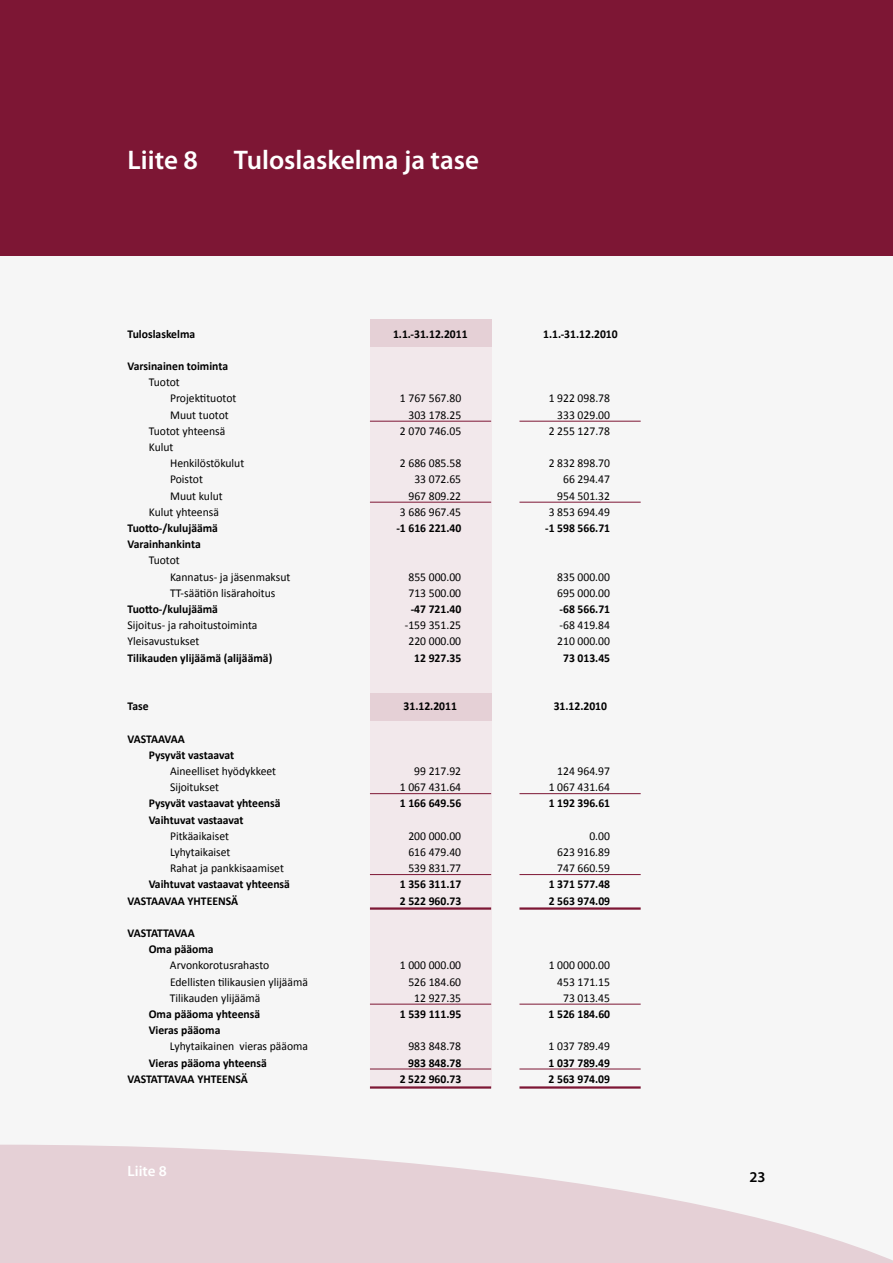
<style>
.page{position:relative;width:893px;height:1263px;background:#fff}
.page>*{position:absolute;margin:0;border:0;box-sizing:border-box;transform-origin:0 0}
.t1{font:600 27px "Myriad Pro";color:#fff}
.t2{font:600 15px "Myriad Pro";color:#fff}
.t3{font:600 15px "Myriad Pro";color:#000}
.t4{font:12px/16.2px "Calibri";color:#000}
.t5{font:700 12px/16.2px "Calibri";color:#000}
</style>
<div class="page">
<div style="left:0;top:243px;width:893px;height:1020px;background:#f6f6f6"></div>
<div style="left:0;top:0;width:893px;height:255px;background:#7d1634"></div>
<svg style="left:0;top:1145px;width:893px;height:118px;fill:#e5d0d6"></svg>
<div style="left:370px;top:319px;width:121px;height:768px;background:#f2e8eb"></div>
<div style="left:370px;top:319px;width:121px;height:27px;background:#e5d0d6"></div>
<div style="left:370px;top:693px;width:121px;height:27px;background:#e5d0d6"></div>
<hr style="left:370px;top:421px;width:121px;height:1px;background:#7d1634">
<hr style="left:370px;top:907px;width:121px;height:3px;background:#7d1634">
<hr style="left:370px;top:502px;width:121px;height:1px;background:#7d1634">
<hr style="left:370px;top:793px;width:121px;height:1px;background:#7d1634">
<hr style="left:370px;top:874px;width:121px;height:1px;background:#7d1634">
<hr style="left:370px;top:1004px;width:121px;height:1px;background:#7d1634">
<hr style="left:370px;top:1069px;width:121px;height:1px;background:#7d1634">
<hr style="left:370px;top:1086px;width:121px;height:3px;background:#7d1634">
<hr style="left:519px;top:421px;width:122px;height:1px;background:#7d1634">
<hr style="left:519px;top:907px;width:122px;height:3px;background:#7d1634">
<hr style="left:519px;top:502px;width:122px;height:1px;background:#7d1634">
<hr style="left:519px;top:793px;width:122px;height:1px;background:#7d1634">
<hr style="left:519px;top:874px;width:122px;height:1px;background:#7d1634">
<hr style="left:519px;top:1004px;width:122px;height:1px;background:#7d1634">
<hr style="left:519px;top:1069px;width:122px;height:1px;background:#7d1634">
<hr style="left:519px;top:1086px;width:122px;height:3px;background:#7d1634">
<h1 class="t1" style="left:128px;top:143px;width:72px">Liite 8</h1>
<h1 class="t1" style="left:234px;top:143px;width:247px">Tuloslaskelma ja tase</h1>
<p class="t5" style="left:128px;top:325px;width:69px">Tuloslaskelma</p>
<p class="t5" style="left:393px;top:325px;width:76px">1.1.-31.12.2011</p>
<p class="t5" style="left:543px;top:325px;width:76px">1.1.-31.12.2010</p>
<p class="t5" style="left:128px;top:358px;width:102px">Varsinainen toiminta</p>
<p class="t4" style="left:128px;top:374px;width:54px">Tuotot<br>P</p>
<p class="t4" style="left:176px;top:390px;width:62px">rojektituotot</p>
<p class="t4" style="left:400px;top:390px;width:63px">1 767 567.80</p>
<p class="t4" style="left:549px;top:390px;width:63px">1 922 098.78</p>
<p class="t4" style="left:128px;top:406px;width:19px">M</p>
<p class="t4" style="left:180px;top:406px;width:50px">uut tuotot</p>
<p class="t4" style="left:408px;top:406px;width:54px">303 178.25</p>
<p class="t4" style="left:557px;top:406px;width:54px">333 029.00</p>
<p class="t4" style="left:128px;top:423px;width:99px">Tuotot yhteensä</p>
<p class="t4" style="left:400px;top:423px;width:63px">2 070 746.05</p>
<p class="t4" style="left:549px;top:423px;width:63px">2 255 127.78</p>
<p class="t4" style="left:170px;top:439px;width:76px;text-indent:-43px">Kulut<br>Henkilöstökulut</p>
<p class="t4" style="left:400px;top:455px;width:63px">2 686 085.58</p>
<p class="t4" style="left:549px;top:455px;width:63px">2 832 898.70</p>
<p class="t4" style="left:128px;top:471px;width:18px">P</p>
<p class="t4" style="left:176px;top:471px;width:29px">oistot</p>
<p class="t4" style="left:414px;top:471px;width:48px">33 072.65</p>
<p class="t4" style="left:563px;top:471px;width:48px">66 294.47</p>
<p class="t4" style="left:128px;top:487px;width:19px">M</p>
<p class="t4" style="left:180px;top:487px;width:44px">uut kulut</p>
<p class="t4" style="left:408px;top:487px;width:54px">967 809.22</p>
<p class="t4" style="left:557px;top:487px;width:54px">954 501.32</p>
<p class="t4" style="left:128px;top:504px;width:93px">Kulut yhteensä</p>
<p class="t4" style="left:400px;top:504px;width:63px">3 686 967.45</p>
<p class="t4" style="left:549px;top:504px;width:63px">3 853 694.49</p>
<p class="t5" style="left:128px;top:520px;width:92px">Tuotto-/kulujäämä</p>
<p class="t5" style="left:396px;top:520px;width:67px">-1 616 221.40</p>
<p class="t5" style="left:545px;top:520px;width:67px">-1 598 566.71</p>
<p class="t5" style="left:128px;top:536px;width:75px">Varainhankinta</p>
<p class="t4" style="left:128px;top:552px;width:54px">Tuotot<br>K</p>
<p class="t4" style="left:176px;top:568px;width:116px">annatus- ja jäsenmaksut</p>
<p class="t4" style="left:408px;top:568px;width:54px">855 000.00</p>
<p class="t4" style="left:557px;top:568px;width:54px">835 000.00</p>
<p class="t4" style="left:128px;top:585px;width:15px">TT</p>
<p class="t4" style="left:181px;top:585px;width:96px">-säätiön lisärahoitus</p>
<p class="t4" style="left:408px;top:585px;width:54px">713 500.00</p>
<p class="t4" style="left:557px;top:585px;width:54px">695 000.00</p>
<p class="t5" style="left:128px;top:601px;width:92px">Tuotto-/kulujäämä</p>
<p class="t5" style="left:411px;top:601px;width:52px">-47 721.40</p>
<p class="t5" style="left:560px;top:601px;width:52px">-68 566.71</p>
<p class="t4" style="left:128px;top:617px;width:131px">Sijoitus- ja rahoitustoiminta</p>
<p class="t4" style="left:405px;top:617px;width:58px">-159 351.25</p>
<p class="t4" style="left:560px;top:617px;width:52px">-68 419.84</p>
<p class="t4" style="left:128px;top:633px;width:73px">Yleisavustukset</p>
<p class="t4" style="left:408px;top:633px;width:54px">220 000.00</p>
<p class="t4" style="left:557px;top:633px;width:54px">210 000.00</p>
<p class="t5" style="left:128px;top:649px;width:146px">Tilikauden ylijäämä (alijäämä)</p>
<p class="t5" style="left:414px;top:649px;width:49px">12 927.35</p>
<p class="t5" style="left:563px;top:649px;width:49px">73 013.45</p>
<p class="t5" style="left:128px;top:698px;width:23px">Tase</p>
<p class="t5" style="left:404px;top:698px;width:55px">31.12.2011</p>
<p class="t5" style="left:554px;top:698px;width:55px">31.12.2010</p>
<p class="t5" style="left:149px;top:730px;width:87px;text-indent:-21px">VASTAAVAA<br>Pysyvät vastaavat</p>
<p class="t4" style="left:128px;top:763px;width:18px">A</p>
<p class="t4" style="left:177px;top:763px;width:101px">ineelliset hyödykkeet</p>
<p class="t4" style="left:414px;top:763px;width:48px">99 217.92</p>
<p class="t4" style="left:557px;top:763px;width:54px">124 964.97</p>
<p class="t4" style="left:128px;top:779px;width:17px">S</p>
<p class="t4" style="left:175px;top:779px;width:45px">ijoitukset</p>
<p class="t4" style="left:400px;top:779px;width:63px">1 067 431.64</p>
<p class="t4" style="left:549px;top:779px;width:63px">1 067 431.64</p>
<p class="t5" style="left:149px;top:795px;width:133px">Pysyvät vastaavat yhteensä</p>
<p class="t5" style="left:400px;top:795px;width:63px">1 166 649.56</p>
<p class="t5" style="left:549px;top:795px;width:63px">1 192 396.61</p>
<p class="t5" style="left:149px;top:811px;width:96px">Vaihtuvat vastaavat</p>
<p class="t4" style="left:127px;top:828px;width:18px">P</p>
<p class="t4" style="left:176px;top:828px;width:54px">itkäaikaiset</p>
<p class="t4" style="left:408px;top:828px;width:54px">200 000.00</p>
<p class="t4" style="left:589px;top:828px;width:22px">0.00</p>
<p class="t4" style="left:127px;top:844px;width:17px">L</p>
<p class="t4" style="left:174px;top:844px;width:58px">yhytaikaiset</p>
<p class="t4" style="left:408px;top:844px;width:54px">616 479.40</p>
<p class="t4" style="left:557px;top:844px;width:54px">623 916.89</p>
<p class="t4" style="left:127px;top:860px;width:18px">R</p>
<p class="t4" style="left:176px;top:860px;width:109px">ahat ja pankkisaamiset</p>
<p class="t4" style="left:408px;top:860px;width:54px">539 831.77</p>
<p class="t4" style="left:557px;top:860px;width:54px">747 660.59</p>
<p class="t5" style="left:149px;top:876px;width:143px">Vaihtuvat vastaavat yhteensä</p>
<p class="t5" style="left:400px;top:876px;width:63px">1 356 311.17</p>
<p class="t5" style="left:549px;top:876px;width:63px">1 371 577.48</p>
<p class="t5" style="left:127px;top:892px;width:112px">VASTAAVAA YHTEENSÄ</p>
<p class="t5" style="left:400px;top:892px;width:63px">2 522 960.73</p>
<p class="t5" style="left:549px;top:892px;width:63px">2 563 974.09</p>
<p class="t5" style="left:149px;top:925px;width:66px;text-indent:-21px">VASTATTAVAA<br>Oma pääoma</p>
<p class="t4" style="left:127px;top:957px;width:18px">A</p>
<p class="t4" style="left:177px;top:957px;width:94px">rvonkorotusrahasto</p>
<p class="t4" style="left:400px;top:957px;width:63px">1 000 000.00</p>
<p class="t4" style="left:549px;top:957px;width:63px">1 000 000.00</p>
<p class="t4" style="left:170px;top:973px;width:139px">Edellisten tilikausien ylijäämä</p>
<p class="t4" style="left:408px;top:973px;width:54px">526 184.60</p>
<p class="t4" style="left:557px;top:973px;width:54px">453 171.15</p>
<p class="t4" style="left:127px;top:990px;width:18px">T</p>
<p class="t4" style="left:176px;top:990px;width:86px">ilikauden ylijäämä</p>
<p class="t4" style="left:414px;top:990px;width:48px">12 927.35</p>
<p class="t4" style="left:563px;top:990px;width:48px">73 013.45</p>
<p class="t5" style="left:149px;top:1006px;width:113px">Oma pääoma yhteensä</p>
<p class="t5" style="left:400px;top:1006px;width:63px">1 539 111.95</p>
<p class="t5" style="left:549px;top:1006px;width:63px">1 526 184.60</p>
<p class="t5" style="left:149px;top:1022px;width:73px">Vieras pääoma</p>
<p class="t4" style="left:127px;top:1038px;width:17px">L</p>
<p class="t4" style="left:174px;top:1038px;width:135px">yhytaikainen vieras pääoma</p>
<p class="t4" style="left:408px;top:1038px;width:54px">983 848.78</p>
<p class="t4" style="left:549px;top:1038px;width:63px">1 037 789.49</p>
<p class="t5" style="left:149px;top:1054px;width:120px">Vieras pääoma yhteensä</p>
<p class="t5" style="left:408px;top:1054px;width:54px">983 848.78</p>
<p class="t5" style="left:549px;top:1054px;width:63px">1 037 789.49</p>
<p class="t5" style="left:127px;top:1071px;width:122px">VASTATTAVAA YHTEENSÄ</p>
<p class="t5" style="left:400px;top:1071px;width:63px">2 522 960.73</p>
<p class="t5" style="left:549px;top:1071px;width:63px">2 563 974.09</p>
<p class="t2" style="left:128px;top:1161px;width:41px">Liite 8</p>
<p class="t3" style="left:749px;top:1162px;width:18px">23</p>
<p class="t3" style="left:749px;top:1167px;width:18px">23</p>
</div>
